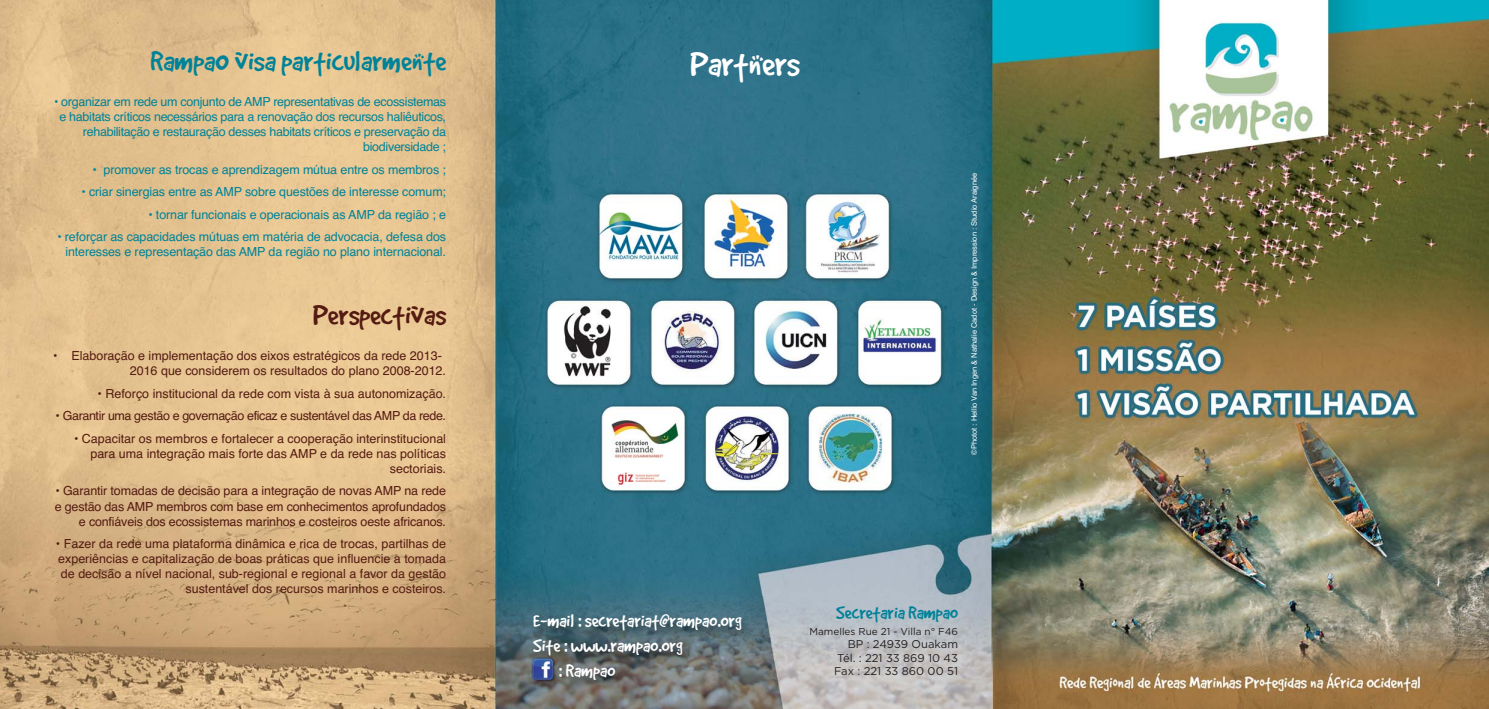
<style>
.page{position:relative;width:1489px;height:709px;background:#fff}
.page>*{position:absolute;margin:0;border:0;box-sizing:border-box;transform-origin:0 0}
.t1{font:37.5px "Good Dog Cool";color:#fff}
.t2{font:31.25px "Good Dog Cool";color:#008298}
.t3{font:31.25px "Good Dog Cool";color:#551b12}
.t4{font:20px "Good Dog Cool";color:#fff}
.t5{font:20px "Good Dog Cool";color:#008298}
.t6{font:12.5px/15px "Helvetica";color:#551b12;text-align:right}
.t7{font:12.5px/15px "Helvetica";letter-spacing:-.01em;color:#008298;text-align:right}
.t8{font:12.5px "Helvetica";letter-spacing:-.03em;color:#551b12}
.t9{font:11.25px/13.5px "Gotham";color:#231f20;text-align:justify}
.t10{font:10px "Gotham";color:#231f20}
.t11{font:7.5px "Helvetica";color:#fff}
</style>
<div class="page">
<img style="left:0;top:0;width:1488px;height:709px">
<img style="left:525px;top:596px;width:245px;height:109px">
<h2 class="t2" style="left:151px;top:41px;width:297px">Rampa0 visa particularmente</h2>
<p class="t7" style="left:54px;top:95px;width:393px">• organizar em rede um conjunto de AMP representativas de ecossistemas e habitats críticos necessários para a renovação dos recursos haliêuticos, rehabilitação e restauração desses habitats críticos e preservação da biodiversidade ;</p>
<p class="t7" style="left:93px;top:163px;width:355px">• promover as trocas e aprendizagem mútua entre os membros ;</p>
<p class="t7" style="left:82px;top:185px;width:366px">• criar sinergias entre as AMP sobre questões de interesse comum;</p>
<p class="t7" style="left:148px;top:208px;width:299px">• tornar funcionais e operacionais as AMP da região ; e</p>
<p class="t7" style="left:57px;top:230px;width:390px">• reforçar as capacidades mútuas em matéria de advocacia, defesa dos interesses e representação das AMP da região no plano internacional.</p>
<h2 class="t3" style="left:313px;top:296px;width:134px">Perspectivas</h2>
<p class="t6" style="left:130px;top:350px;width:318px;text-align:left;text-indent:-77px">• Elaboração e implementação dos eixos estratégicos da rede 2013-<br>2016 que considerem os resultados do plano 2008-2012.</p>
<p class="t6" style="left:98px;top:387px;width:350px">• Reforço institucional da rede com vista à sua autonomização.</p>
<p class="t8" style="left:56px;top:411px;width:392px">• Garantir uma gestão e governação eficaz e sustentável das AMP da rede.</p>
<p class="t6" style="left:74px;top:432px;width:373px">• Capacitar os membros e fortalecer a cooperação interinstitucional para uma integração mais forte das AMP e da rede nas políticas sectoriais.</p>
<p class="t6" style="left:55px;top:485px;width:393px">• Garantir tomadas de decisão para a integração de novas AMP na rede e gestão das AMP membros com base em conhecimentos aprofundados e confiáveis dos ecossistemas marinhos e costeiros oeste africanos.</p>
<p class="t6" style="left:56px;top:537px;width:391px">• Fazer da rede uma plataforma dinâmica e rica de trocas, partilhas de experiências e capitalização de boas práticas que influencie a tomada de decisão a nível nacional, sub-regional e regional a favor da gestão sustentável dos recursos marinhos e costeiros.</p>
<h1 class="t1" style="left:690px;top:41px;width:111px">Partners</h1>
<p class="t11" style="left:971px;top:455px;width:283px;rotate:-90deg">©Photot : Hellio Van Ingen &amp; Nathalie Cadot - Design &amp; Impression : Studio Araignée</p>
<h3 class="t4" style="left:533px;top:608px;width:210px">E-mail : secretariat@rampaO.Org</h3>
<h3 class="t4" style="left:533px;top:633px;width:151px">Site : www.rampaO.Org</h3>
<h3 class="t4" style="left:559px;top:658px;width:58px">: RampaO</h3>
<h3 class="t5" style="left:836px;top:600px;width:123px">Secretaria RampaO</h3>
<p class="t10" style="left:809px;top:627px;width:150px">Mamelles Rue 21 - Villa n° F46</p>
<p class="t9" style="left:834px;top:638px;width:125px;text-indent:14px">BP : 24939 Ouakam Tél. : 221 33 869 10 43<br>Fax : 221 33 860 00 51</p>
</div>
